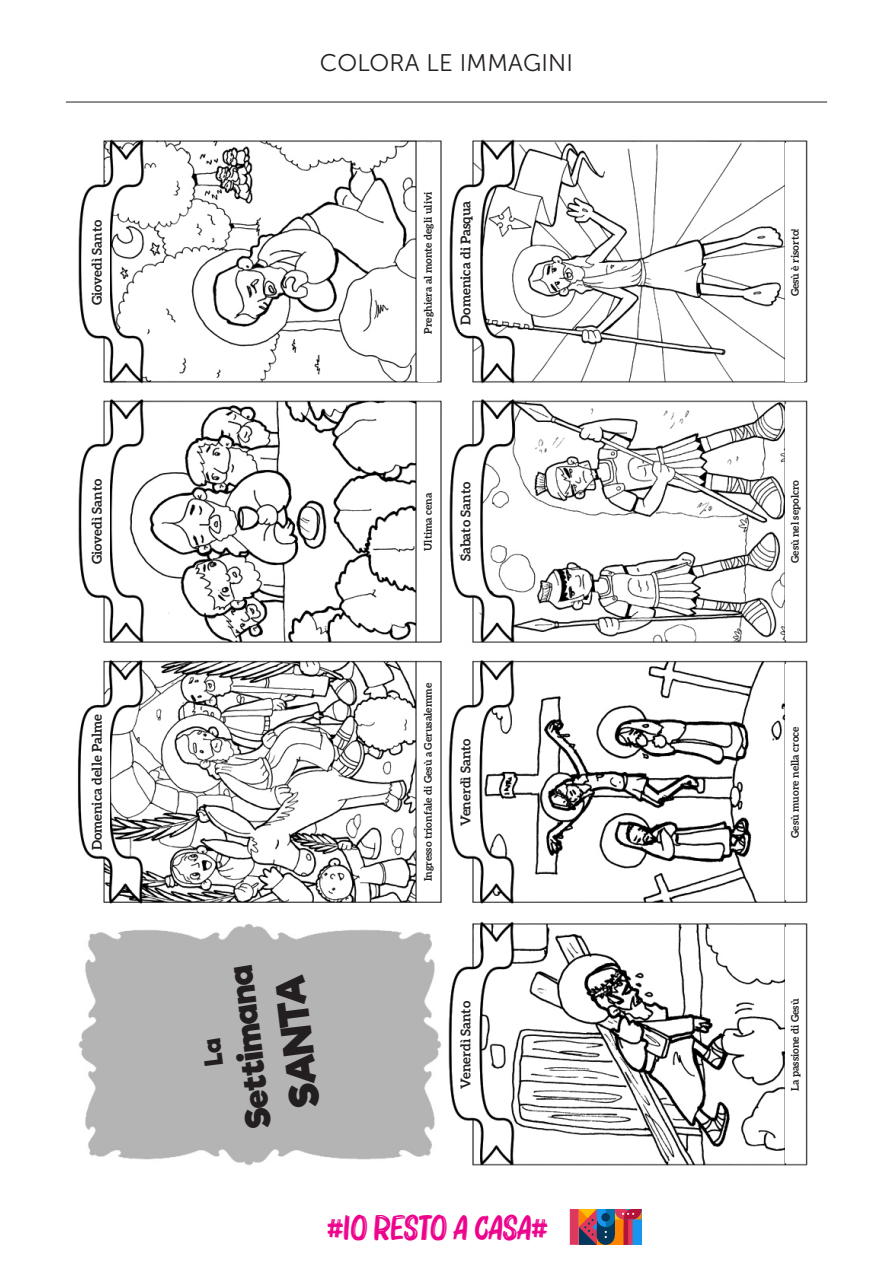
<style>
.page{position:relative;width:893px;height:1263px;background:#fff}
.page>*{position:absolute;margin:0;border:0;box-sizing:border-box;transform-origin:0 0}
.t1{font:700 39px "Riffic Free";color:#231f20}
.t2{font:35.55px "Bruzh";letter-spacing:.01em;color:#ed028c;scale:.93 1}
.t3{font:700 33px "Riffic Free";color:#231f20}
.t4{font:24px "Museo Sans 300";letter-spacing:.01em;color:#231f20}
.t5{font:700 13.5px "Aleo";color:#231f20}
.t6{font:700 10.5px "Aleo";color:#231f20}
.s1{font-size:27.3px}
</style>
<div class="page">
<svg style="left:570px;top:1209px;width:72px;height:36px;background:#895663"></svg>
<hr style="left:66px;top:102px;width:761px;height:1px;background:#231f20">
<img style="left:77px;top:139px;width:731px;height:1027px">
<div style="left:91px;top:711px;width:19px;height:142px;background:#fff"></div>
<div style="left:418px;top:665px;width:19px;height:235px;background:#fff"></div>
<div style="left:785px;top:665px;width:19px;height:235px;background:#fff"></div>
<div style="left:785px;top:927px;width:19px;height:235px;background:#fff"></div>
<div style="left:418px;top:404px;width:19px;height:235px;background:#fff"></div>
<div style="left:785px;top:404px;width:19px;height:235px;background:#fff"></div>
<div style="left:418px;top:144px;width:19px;height:238px;background:#fff"></div>
<div style="left:785px;top:144px;width:19px;height:238px;background:#fff"></div>
<div style="left:460px;top:720px;width:18px;height:124px;background:#fff"></div>
<div style="left:460px;top:983px;width:18px;height:124px;background:#fff"></div>
<div style="left:91px;top:462px;width:19px;height:119px;background:#fff"></div>
<div style="left:460px;top:462px;width:18px;height:119px;background:#fff"></div>
<div style="left:91px;top:199px;width:19px;height:127px;background:#fff"></div>
<div style="left:460px;top:193px;width:18px;height:139px;background:#fff"></div>
<svg style="left:204px;top:1038px;width:19px;height:28px"></svg>
<p class="t5" style="left:89px;top:305px;width:87px;rotate:-90deg">Giovedì Santo</p>
<p class="t4" style="left:320px;top:50px;width:255px">COLORA LE IMMAGINI</p>
<p class="t6" style="left:422px;top:334px;width:144px;rotate:-90deg">Preghiera al monte degli ulivi</p>
<p class="t5" style="left:458px;top:325px;width:126px;rotate:-90deg">Domenica di Pasqua</p>
<p class="t5" style="left:89px;top:564px;width:87px;rotate:-90deg">Giovedì Santo</p>
<p class="t5" style="left:458px;top:561px;width:81px;rotate:-90deg">Sabato Santo</p>
<p class="t6" style="left:422px;top:551px;width:60px;rotate:-90deg">Ultima cena</p>
<p class="t5" style="left:89px;top:850px;width:138px;rotate:-90deg">Domenica delle Palme</p>
<p class="t3" style="left:240px;top:1131px;width:165px;rotate:-97deg">Settimana</p>
<p class="t1" style="left:283px;top:1111px;width:135px;rotate:-97deg">SANTA</p>
<p class="t6" style="left:422px;top:881px;width:200px;rotate:-90deg">Ingresso trionfale di Gesù a Gerusalemme</p>
<p class="t5" style="left:458px;top:826px;width:90px;rotate:-90deg">Venerdì Santo</p>
<p class="t5" style="left:458px;top:1089px;width:90px;rotate:-90deg">Venerdì Santo</p>
<p class="t2" style="left:327px;top:1209px;width:238px"><span class="s1">#</span>IO RESTO A CASA<span class="s1">#</span></p>
<p class="t6" style="left:789px;top:296px;width:69px;rotate:-90deg">Gesù è risorto!</p>
<p class="t6" style="left:789px;top:563px;width:84px;rotate:-90deg">Gesù nel sepolcro</p>
<p class="t6" style="left:789px;top:838px;width:113px;rotate:-90deg">Gesù muore nella croce</p>
<p class="t6" style="left:789px;top:1091px;width:94px;rotate:-90deg">La passione di Gesù</p>
</div>
